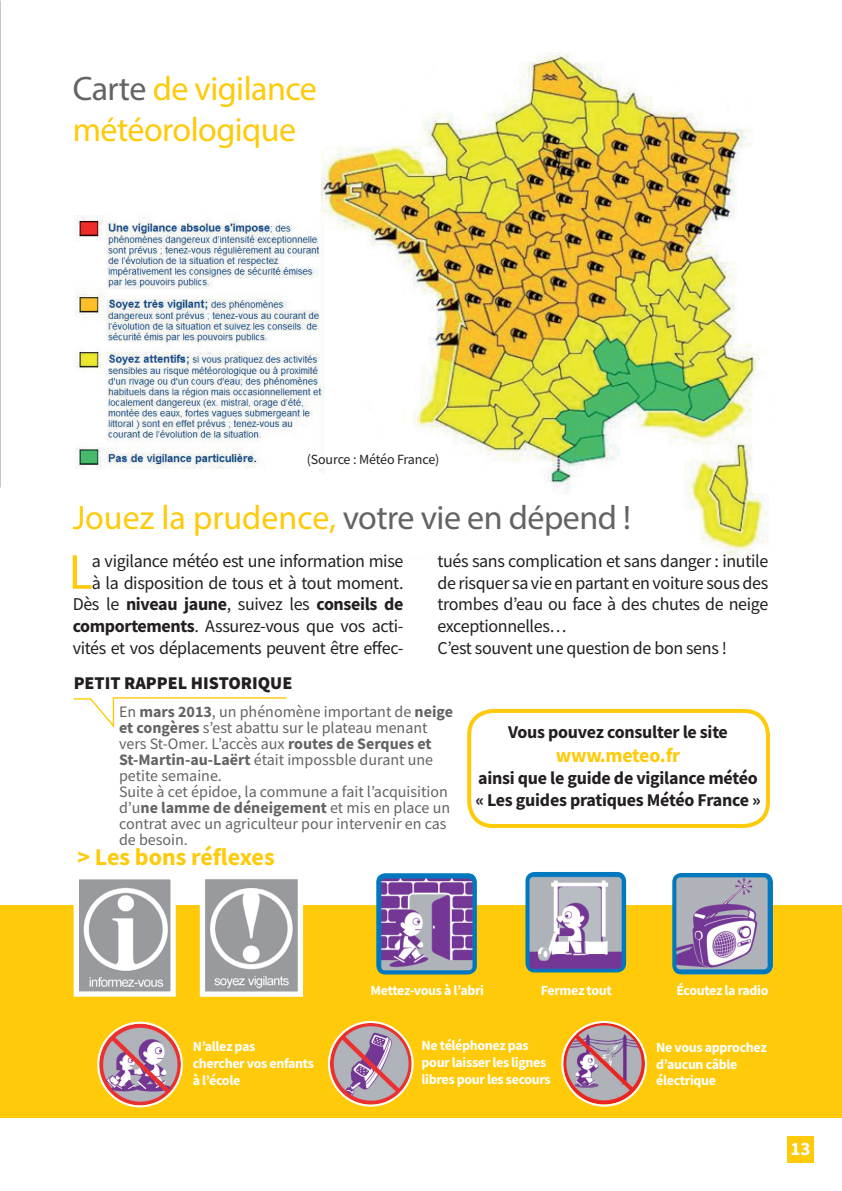
<style>
.page{position:relative;width:842px;height:1191px;background:#fff}
.page>*{position:absolute;margin:0;border:0;box-sizing:border-box;transform-origin:0 0}
.t1{font:51px "Source Sans Pro";color:#feca0a}
.t2{font:34px "Myriad Pro";letter-spacing:-.01em;color:#636366}
.t3{font:34px/40.8px "Myriad Pro";letter-spacing:-.015em;color:#feca0a}
.t4{font:700 24px "Source Sans Pro";color:#feca0a}
.t5{font:700 20px "Source Sans Pro";letter-spacing:-.015em;color:#feca0a}
.t6{font:700 19px "Source Sans Pro";color:#fff}
.t7{font:18px/21.6px "Source Sans Pro";letter-spacing:-.02em;color:#231f20;text-align:right}
.t8{font:700 18px/21.6px "Source Sans Pro";letter-spacing:-.015em;color:#231f20}
.t9{font:900 18px "Source Sans Pro";color:#231f20}
.t10{font:16px/16px "Source Sans Pro";color:#636366}
.t11{font:700 14px/16.8px "Source Sans Pro";letter-spacing:-.025em;color:#fff}
.t12{font:14px "Source Sans Pro";letter-spacing:-.015em;color:#231f20}
.s1{color:#636366}
.s2{color:#feca0a}
.s3{font-weight:700}
</style>
<div class="page">
<img style="left:322px;top:53px;width:446px;height:508px">
<div style="left:474px;top:513px;width:214px;height:63px;background:#fff"></div>
<div style="left:787px;top:1136px;width:27px;height:26px;background:#feca0a"></div>
<img style="left:75px;top:215px;width:249px;height:258px">
<svg style="left:73px;top:697px;width:214px;height:31px"></svg>
<div style="left:0;top:904px;width:842px;height:213px;background:#feca0a"></div>
<img style="left:525px;top:872px;width:101px;height:100px">
<img style="left:672px;top:873px;width:101px;height:101px">
<img style="left:376px;top:873px;width:101px;height:101px">
<img style="left:330px;top:1023px;width:82px;height:81px;border-radius:41px">
<div style="left:328px;top:1021px;width:86px;height:85px;border:2px solid #fff;border-radius:50%"></div>
<img style="left:563px;top:1023px;width:82px;height:81px;border-radius:41px">
<div style="left:561px;top:1021px;width:86px;height:85px;border:2px solid #fff;border-radius:50%"></div>
<img style="left:99px;top:1023px;width:82px;height:82px;border-radius:41px">
<div style="left:97px;top:1021px;width:86px;height:86px;border:2px solid #fff;border-radius:50%"></div>
<img style="left:80px;top:880px;width:90px;height:110px">
<div style="left:74px;top:874px;width:102px;height:122px;border:5px solid #fff"></div>
<img style="left:206px;top:880px;width:91px;height:110px">
<div style="left:200px;top:874px;width:103px;height:122px;border:5px solid #fff"></div>
<div style="left:467px;top:709px;width:303px;height:119px;border:4px solid #feca0a;border-radius:24px"></div>
<h2 class="t3" style="left:73px;top:67px;width:246px"><span class="s1">Carte</span> de vigilance météorologique</h2>
<p class="t12" style="left:307px;top:450px;width:134px">(Source : Météo France)</p>
<h2 class="t2" style="left:73px;top:496px;width:560px"><span class="s2">Jouez la prudence,</span> votre vie en dépend !</h2>
<h1 class="t1" style="left:68px;top:539px;width:26px">L</h1>
<p class="t7" style="left:73px;top:550px;width:332px">a vigilance météo est une information mise<br>à la disposition de tous et à tout moment.<br>Dès le <span class="s3">niveau jaune</span>, suivez les <span class="s3">conseils de comportements</span>. Assurez-vous que vos acti&shy;vités et vos déplacements peuvent être effec-</p>
<p class="t7" style="left:437px;top:550px;width:332px;text-align:left">tués sans complication et sans danger : inutile de risquer sa vie en partant en voiture sous des trombes d’eau ou face à des chutes de neige exceptionnelles…<br>C’est souvent une question de bon sens !</p>
<p class="t9" style="left:74px;top:670px;width:220px">PETIT RAPPEL HISTORIQUE</p>
<p class="t10" style="left:119px;top:703px;width:335px">En <span class="s3">mars 2013</span>, un phénomène important de <span class="s3">neige et congères</span> s’est abattu sur le plateau menant vers St-Omer. L’accès aux <span class="s3">routes de Serques et St-Martin-au-Laërt</span> était impossble durant une petite semaine.<br>Suite à cet épidoe, la commune a fait l’acquisition d’u<span class="s3">ne lamme de déneigement</span> et mis en place un contrat avec un agriculteur pour intervenir en cas de besoin.</p>
<h3 class="t4" style="left:77px;top:840px;width:199px">&gt; Les bons réflexes</h3>
<p class="t8" style="left:508px;top:721px;width:221px">Vous pouvez consulter le site</p>
<p class="t5" style="left:556px;top:742px;width:126px">www.meteo.fr</p>
<p class="t8" style="left:475px;top:767px;width:287px">ainsi que le guide de vigilance météo « Les guides pratiques Météo France »</p>
<p class="t11" style="left:193px;top:1038px;width:123px">N’allez pas<br>chercher vos enfants à l’école</p>
<p class="t11" style="left:371px;top:982px;width:115px">Mettez-vous à l’abri</p>
<p class="t11" style="left:676px;top:981px;width:94px">Écoutez la radio</p>
<p class="t11" style="left:541px;top:981px;width:72px">Fermez tout</p>
<p class="t11" style="left:422px;top:1037px;width:131px">Ne téléphonez pas pour laisser les lignes libres pour les secours</p>
<p class="t11" style="left:656px;top:1038px;width:112px">Ne vous approchez d’aucun câble électrique</p>
<p class="t6" style="left:790px;top:1136px;width:22px">13</p>
</div>
